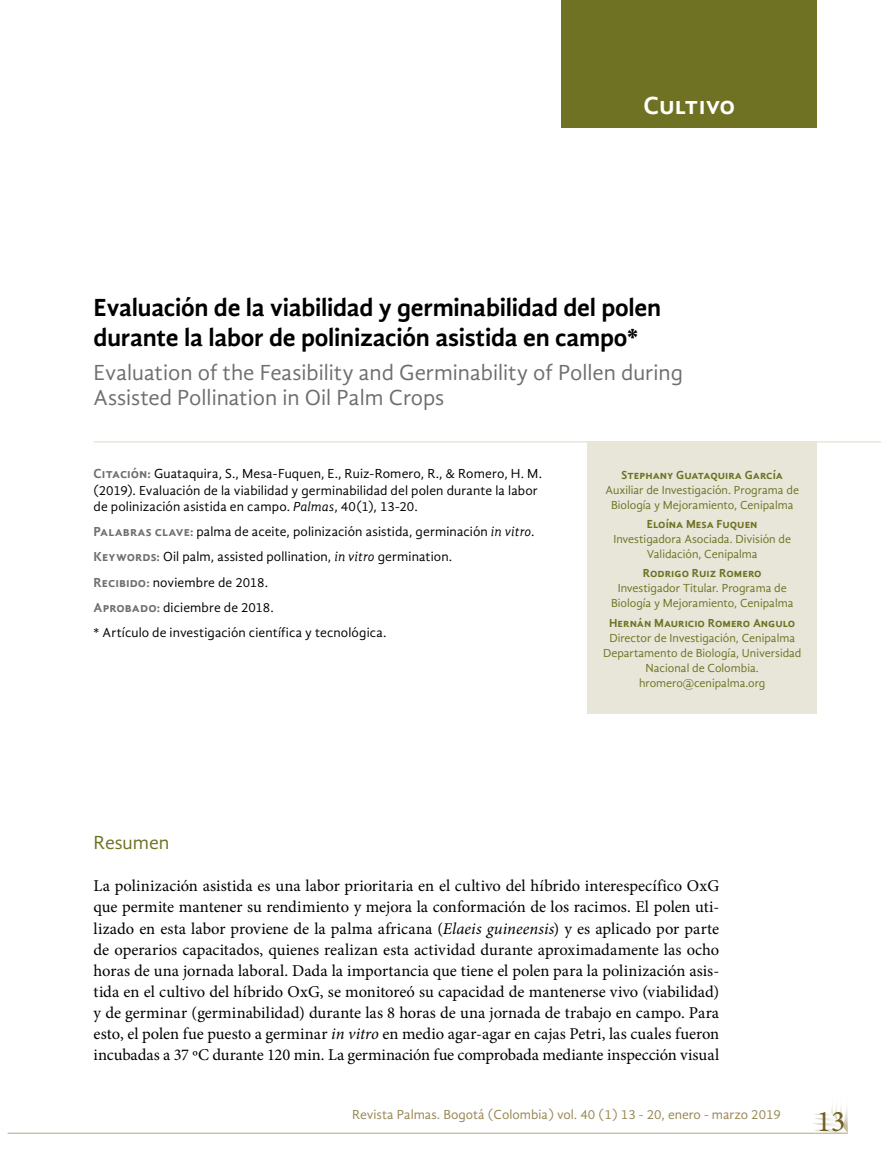
<style>
.page{position:relative;width:881px;height:1166px;background:#fff}
.page>*{position:absolute;margin:0;border:0;box-sizing:border-box;transform-origin:0 0}
.t1{font:30px "Minion Pro";color:#715f20}
.t2{font:700 25.5px/30px "Gandhi Sans";color:#000}
.t3{font:700 25.5px "Gandhi Sans";color:#fff}
.t4{font:22.5px/25.5px "Gandhi Sans";color:#706f6f}
.t5{font:19.5px "Gandhi Sans";letter-spacing:-.005em;color:#6f7223}
.t6{font:16.5px/21px "Minion Pro";letter-spacing:-.005em;color:#000;text-align:justify}
.t7{font:13.5px/25px "Gandhi Sans";letter-spacing:.01em;color:#000}
.t8{font:13.5px "Gandhi Sans";color:#968653}
.t9{font:12px/15px "Gandhi Sans";color:#6f7223;text-align:center}
.t10{font:700 12px "Gandhi Sans";color:#6f7223}
.s1{font-weight:700;color:#706f6f}
.s2{font-style:italic}
</style>
<div class="page">
<svg style="left:813px;top:1105px;width:34px;height:27px"></svg>
<hr style="left:8px;top:1132px;width:839px;height:1px;background:#b2a47f">
<div style="left:561px;top:0;width:255px;height:128px;background:#6f7223"></div>
<hr style="left:94px;top:441px;width:786px;height:1px;background:#e7e6d8">
<div style="left:587px;top:441px;width:229px;height:272px;background:#e7e6d8"></div>
<h2 class="t3" style="left:643px;top:90px;width:93px">Cultivo</h2>
<h2 class="t2" style="left:94px;top:292px;width:568px">Evaluación de la viabilidad y germinabilidad del polen durante la labor de polinización asistida en campo*</h2>
<h3 class="t4" style="left:94px;top:359px;width:590px">Evaluation of the Feasibility and Germinability of Pollen during<br>Assisted Pollination in Oil Palm Crops</h3>
<p class="t7" style="left:94px;top:465px;width:450px;line-height:16.5px"><span class="s1">Citación:</span> Guataquira, S., Mesa-Fuquen, E., Ruiz-Romero, R., &amp; Romero, H. M. (2019). Evaluación de la viabilidad y germinabilidad del polen durante la labor de polinización asistida en campo. <span class="s2">Palmas</span>, 40(1), 13-20.</p>
<p class="t7" style="left:94px;top:519px;width:442px"><span class="s1">Palabras clave:</span> palma de aceite, polinización asistida, germinación <span class="s2">in vitro</span>.<br><span class="s1">Keywords:</span> Oil palm, assisted pollination, <span class="s2">in vitro</span> germination.<br><span class="s1">Recibido:</span> noviembre de 2018.<br><span class="s1">Aprobado:</span> diciembre de 2018.<br>* Artículo de investigación científica y tecnológica.</p>
<p class="t10" style="left:621px;top:467px;width:163px">Stephany Guataquira García</p>
<p class="t9" style="left:605px;top:482px;width:195px">Auxiliar de Investigación. Programa de<br>Biología y Mejoramiento, Cenipalma</p>
<p class="t10" style="left:646px;top:517px;width:112px">Eloína Mesa Fuquen</p>
<p class="t9" style="left:613px;top:531px;width:179px">Investigadora Asociada. División de<br>Validación, Cenipalma</p>
<p class="t10" style="left:642px;top:566px;width:120px">Rodrigo Ruiz Romero</p>
<p class="t9" style="left:610px;top:580px;width:184px">Investigador Titular. Programa de<br>Biología y Mejoramiento, Cenipalma</p>
<p class="t10" style="left:609px;top:615px;width:188px">Hernán Mauricio Romero Angulo</p>
<p class="t9" style="left:603px;top:630px;width:200px">Director de Investigación, Cenipalma<br>Departamento de Biología, Universidad<br>Nacional de Colombia. hromero@cenipalma.org</p>
<p class="t5" style="left:94px;top:831px;width:77px">Resumen</p>
<p class="t6" style="left:94px;top:875px;width:627px">La polinización asistida es una labor prioritaria en el cultivo del híbrido interespecífico OxG que permite mantener su rendimiento y mejora la conformación de los racimos. El polen uti&shy;lizado en esta labor proviene de la palma africana (<span class="s2">Elaeis guineensis</span>) y es aplicado por parte de operarios capacitados, quienes realizan esta actividad durante aproximadamente las ocho horas de una jornada laboral. Dada la importancia que tiene el polen para la polinización asis&shy;tida en el cultivo del híbrido OxG, se monitoreó su capacidad de mantenerse vivo (viabilidad) y de germinar (germinabilidad) durante las 8 horas de una jornada de trabajo en campo. Para esto, el polen fue puesto a germinar <span class="s2">in vitro</span> en medio agar-agar en cajas Petri, las cuales fueron incubadas a 37 ºC durante 120 min. La germinación fue comprobada mediante inspección visual</p>
<p class="t8" style="left:352px;top:1106px;width:430px">Revista Palmas. Bogotá (Colombia) vol. 40 (1) 13 - 20, enero - marzo 2019</p>
<h1 class="t1" style="left:816px;top:1100px;width:30px">13</h1>
</div>
